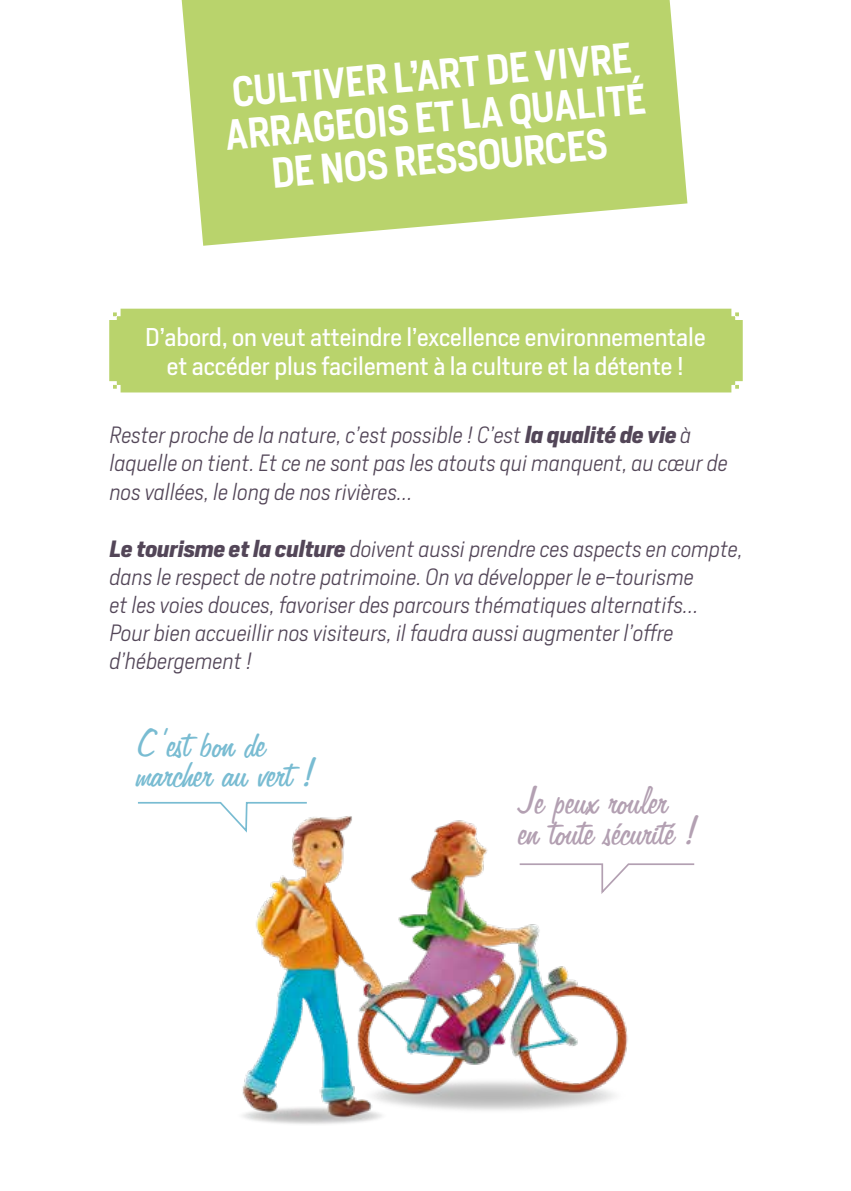
<style>
.page{position:relative;width:851px;height:1191px;background:#fff}
.page>*{position:absolute;margin:0;border:0;box-sizing:border-box;transform-origin:0 0}
.t1{font:44.2px "Freehand 575 BT Regular B";color:#b3a0b2}
.t2{font:44.2px "Freehand 575 BT Regular B";color:#79bcd2}
.t3{font:600 40px/42px "Heron Sans";color:#fff;text-align:center;scale:.9 1}
.t4{font:24px/28.8px "Heron Sans";color:#fff;text-align:center}
.t5{font:italic 300 22px/28px "Heron Sans";color:#534658}
.s1{font-weight:700}
</style>
<div class="page">
<img style="left:388px;top:820px;width:240px;height:291px">
<img style="left:242px;top:816px;width:146px;height:308px">
<svg style="left:182px;top:0;width:505px;height:246px;background:#c1d87d"></svg>
<svg style="left:138px;top:802px;width:170px;height:32px"></svg>
<svg style="left:518px;top:862px;width:177px;height:34px"></svg>
<div style="left:109px;top:309px;width:633px;height:83px;background:#b9d36c"></div>
<h2 class="t3" style="left:220px;top:72px;width:470px;rotate:-5deg">CULTIVER L’ART DE VIVRE<br>ARRAGEOIS ET LA QUALITÉ<br>DE NOS RESSOURCES</h2>
<p class="t4" style="left:145px;top:322px;width:561px">D’abord, on veut atteindre l’excellence environnementale et accéder plus facilement à la culture et la détente !</p>
<p class="t5" style="left:110px;top:420px;width:620px">Rester proche de la nature, c’est possible ! C’est <span class="s1">la qualité de vie</span> à laquelle on tient. Et ce ne sont pas les atouts qui manquent, au cœur de nos vallées, le long de nos rivières…</p>
<p class="t5" style="left:110px;top:534px;width:635px"><span class="s1">Le tourisme et la culture</span> doivent aussi prendre ces aspects en compte, dans le respect de notre patrimoine. On va développer le e-tourisme<br>et les voies douces, favoriser des parcours thématiques alternatifs… Pour bien accueillir nos visiteurs, il faudra aussi augmenter l’offre d’hébergement !</p>
<h1 class="t2" style="left:138px;top:720px;width:130px">C’est bon de</h1>
<h1 class="t2" style="left:138px;top:751px;width:179px">marcher au vert !</h1>
<h1 class="t1" style="left:519px;top:777px;width:150px">Je peux rouler</h1>
<h1 class="t1" style="left:519px;top:808px;width:179px">en toute sécurité !</h1>
</div>
